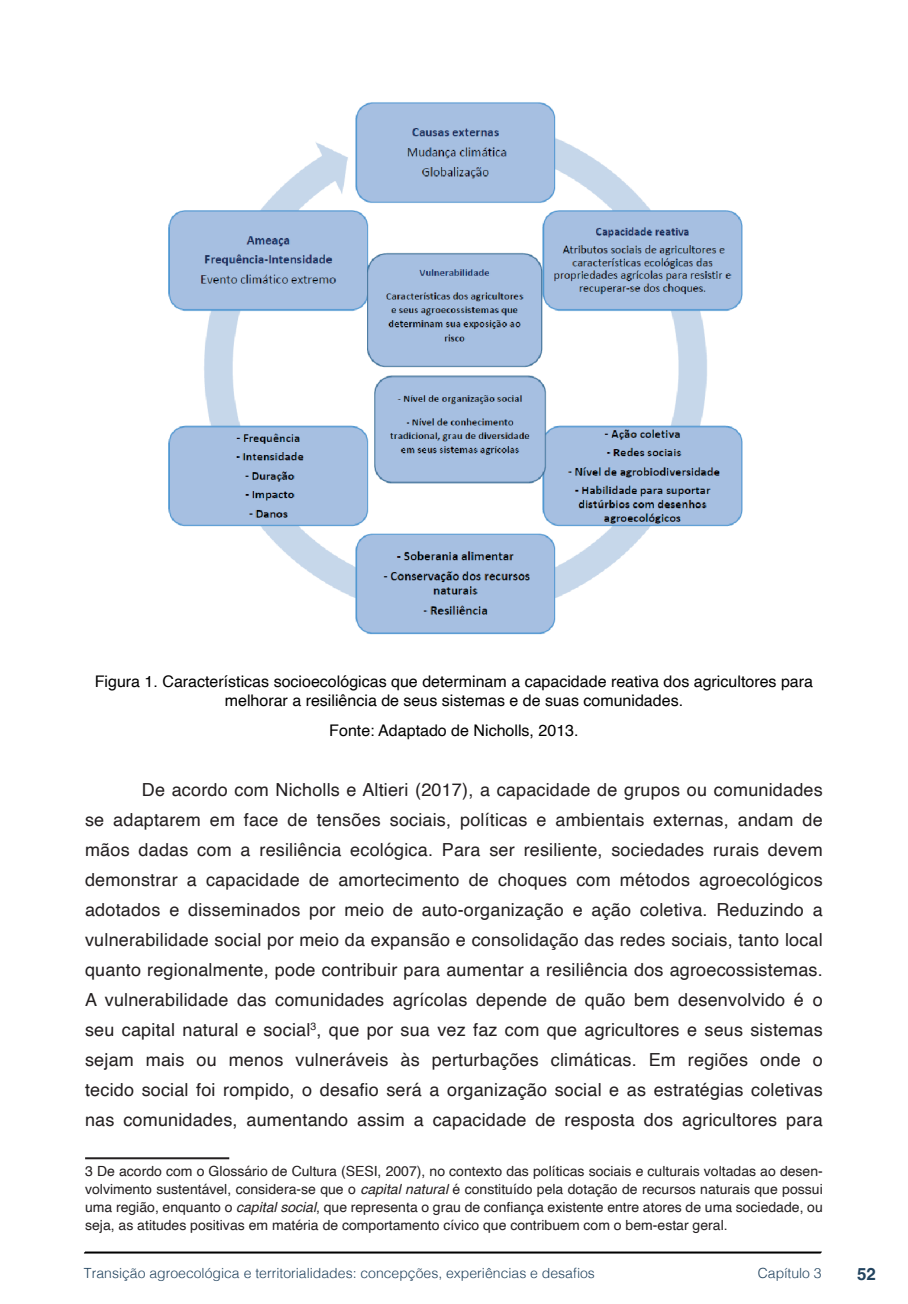
<style>
.page{position:relative;width:908px;height:1304px;background:#fff}
.page>*{position:absolute;margin:0;border:0;box-sizing:border-box;transform-origin:0 0}
.t1{font:18px/30px "Helvetica";letter-spacing:.01em;color:#231f20;text-align:justify}
.t2{font:700 16.8px "Helvetica";color:#23445f}
.t3{font:16px/19.2px "Helvetica";color:#000;text-align:center}
.t4{font:14px/18px "Helvetica";color:#231f20;text-align:justify}
.t5{font:300 14px "Helvetica";color:#23445f}
.s1{font-style:italic}
</style>
<div class="page">
<svg style="left:84px;top:1251px;width:737px;height:3px;background:#515151"></svg>
<img style="left:168px;top:102px;width:575px;height:533px">
<hr style="left:85px;top:1157px;width:144px;height:2px;background:#231f20">
<p class="t3" style="left:95px;top:672px;width:719px">Figura 1. Características socioecológicas que determinam a capacidade reativa dos agricultores para melhorar a resiliência de seus sistemas e de suas comunidades.</p>
<p class="t3" style="left:329px;top:722px;width:251px">Fonte: Adaptado de Nicholls, 2013.</p>
<p class="t1" style="left:85px;top:775px;width:738px;text-indent:57px">De acordo com Nicholls e Altieri (2017), a capacidade de grupos ou comunidades se adaptarem em face de tensões sociais, políticas e ambientais externas, andam de mãos dadas com a resiliência ecológica. Para ser resiliente, sociedades rurais devem demonstrar a capacidade de amortecimento de choques com métodos agroecológicos adotados e disseminados por meio de auto-organização e ação coletiva. Reduzindo a vulnerabilidade social por meio da expansão e consolidação das redes sociais, tanto local quanto regionalmente, pode contribuir para aumentar a resiliência dos agroecossistemas.<br>A vulnerabilidade das comunidades agrícolas depende de quão bem desenvolvido é o seu capital natural e social<sup>3</sup>, que por sua vez faz com que agricultores e seus sistemas sejam mais ou menos vulneráveis às perturbações climáticas. Em regiões onde o tecido social foi rompido, o desafio será a organização social e as estratégias coletivas nas comunidades, aumentando assim a capacidade de resposta dos agricultores para</p>
<p class="t4" style="left:85px;top:1163px;width:739px">3 De acordo com o Glossário de Cultura (SESI, 2007), no contexto das políticas sociais e culturais voltadas ao desen&shy;volvimento sustentável, considera-se que o <span class="s1">capital natural</span> é constituído pela dotação de recursos naturais que possui uma região, enquanto o <span class="s1">capital social</span>, que representa o grau de confiança existente entre atores de uma sociedade, ou seja, as atitudes positivas em matéria de comportamento cívico que contribuem com o bem-estar geral.</p>
<p class="t5" style="left:84px;top:1261px;width:512px">Transição agroecológica e territorialidades: concepções, experiências e desafios</p>
<p class="t5" style="left:757px;top:1261px;width:65px">Capítulo 3</p>
<p class="t2" style="left:856px;top:1264px;width:20px">52</p>
</div>
